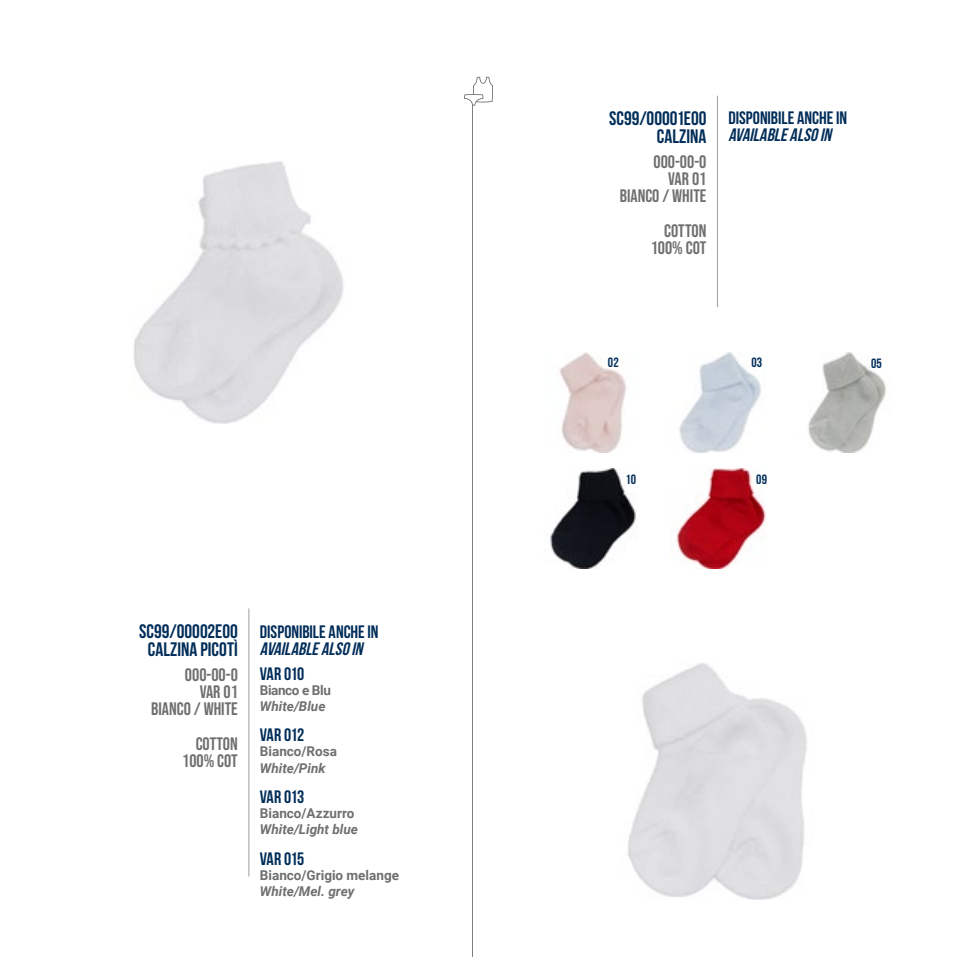
<style>
.page{position:relative;width:957px;height:957px;background:#fff}
.page>*{position:absolute;margin:0;border:0;box-sizing:border-box;transform-origin:0 0}
.t1{font:700 19.5px/18px "Bebas Neue";color:#002d59;text-align:right}
.t2{font:18px/17.2px "Bebas Neue";color:#706f6f;text-align:right}
.t3{font:700 18px "Bebas Neue";color:#002d59}
.t4{font:italic 700 18px "Bebas Neue";color:#002d59}
.t5{font:italic 700 13.5px "Roboto";color:#706f6f}
.t6{font:700 13.5px "Roboto";color:#706f6f}
.t7{font:700 13.5px "Bebas Neue";letter-spacing:.01em;color:#002d59}
.t8{font:700 13.5px "Roboto";letter-spacing:-.03em;color:#706f6f}
</style>
<div class="page">
<img style="left:628px;top:663px;width:179px;height:236px">
<hr style="left:717px;top:96px;width:1px;height:211px;background:#9d9d9c">
<img style="left:559px;top:353px;width:68px;height:99px">
<img style="left:808px;top:353px;width:79px;height:99px">
<img style="left:545px;top:469px;width:91px;height:99px">
<img style="left:679px;top:353px;width:83px;height:99px">
<img style="left:676px;top:469px;width:90px;height:99px">
<svg style="left:464px;top:77px;width:29px;height:880px"></svg>
<img style="left:133px;top:161px;width:211px;height:263px">
<hr style="left:249px;top:608px;width:1px;height:268px;background:#9d9d9c">
<p class="t1" style="left:139px;top:622px;width:100px;text-align:center">SC99/00002E00<br>CALZINA PICOTÌ</p>
<p class="t2" style="left:151px;top:665px;width:88px">000-00-0<br>VAR 01<br>BIANCO / WHITE</p>
<p class="t2" style="left:182px;top:734px;width:57px">COTTON<br>100% COT</p>
<p class="t3" style="left:260px;top:622px;width:120px">DISPONIBILE ANCHE IN</p>
<p class="t4" style="left:260px;top:639px;width:108px">AVAILABLEALSOIN</p>
<p class="t3" style="left:260px;top:663px;width:46px">VAR 010</p>
<p class="t8" style="left:260px;top:680px;width:72px">Bianco e Blu</p>
<p class="t5" style="left:260px;top:697px;width:67px">White/Blue</p>
<p class="t3" style="left:260px;top:725px;width:46px">VAR 012</p>
<p class="t6" style="left:260px;top:742px;width:79px">Bianco/Rosa</p>
<p class="t5" style="left:260px;top:758px;width:67px">White/Pink</p>
<p class="t3" style="left:260px;top:787px;width:46px">VAR 013</p>
<p class="t6" style="left:260px;top:803px;width:96px">Bianco/Azzurro</p>
<p class="t5" style="left:260px;top:820px;width:100px">White/Light blue</p>
<p class="t3" style="left:260px;top:848px;width:46px">VAR 015</p>
<p class="t6" style="left:260px;top:865px;width:141px">Bianco/Grigio melange</p>
<p class="t5" style="left:260px;top:882px;width:96px">White/Mel. grey</p>
<p class="t1" style="left:609px;top:109px;width:99px">SC99/00001E00<br>CALZINA</p>
<p class="t2" style="left:620px;top:153px;width:88px">000-00-0<br>VAR 01<br>BIANCO / WHITE</p>
<p class="t2" style="left:651px;top:222px;width:57px">COTTON<br>100% COT</p>
<p class="t3" style="left:728px;top:108px;width:120px">DISPONIBILE ANCHE IN</p>
<p class="t4" style="left:728px;top:125px;width:108px">AVAILABLEALSOIN</p>
<p class="t7" style="left:608px;top:355px;width:12px">02</p>
<p class="t7" style="left:871px;top:356px;width:12px">05</p>
<p class="t7" style="left:751px;top:355px;width:12px">03</p>
<p class="t7" style="left:625px;top:472px;width:12px">10</p>
<p class="t7" style="left:756px;top:472px;width:12px">09</p>
</div>
